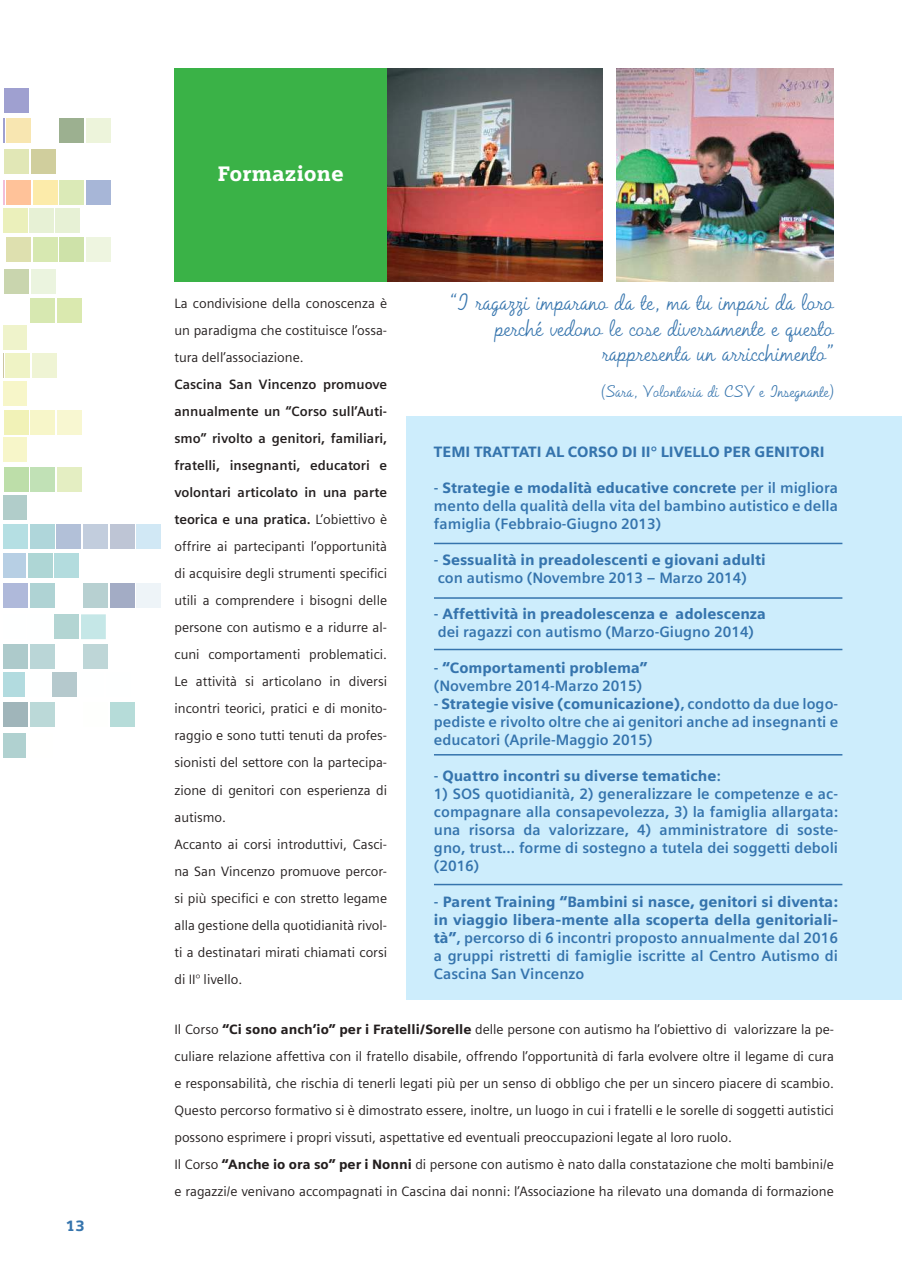
<style>
.page{position:relative;width:902px;height:1272px;background:#fff}
.page>*{position:absolute;margin:0;border:0;box-sizing:border-box;transform-origin:0 0}
.t1{font:21px/25.2px "Vandyke";color:#3574ad;text-align:right}
.t2{font:900 21px "Siemens Slab";color:#fff}
.t3{font:700 15px/18px "Siemens Sans";color:#3574ad;text-align:justify}
.t4{font:900 15px/18px "Siemens Sans";color:#3574ad}
.t5{font:15px "Vandyke";color:#3574ad}
.t6{font:900 15px "Siemens Slab";color:#3574ad}
.t7{font:13.5px/27px "Siemens Sans";color:#241f1f}
.s1{font-weight:700}
.s2{font-weight:900}
</style>
<div class="page">
<div style="left:3px;top:733px;width:23px;height:25px;background:#b0d1d0"></div>
<div style="left:3px;top:701px;width:25px;height:25px;background:#a0b5ba"></div>
<div style="left:30px;top:701px;width:25px;height:25px;background:#bbd9d8"></div>
<div style="left:110px;top:701px;width:24px;height:25px;background:#b6dcd9"></div>
<div style="left:3px;top:672px;width:21px;height:25px;background:#b2dbdf"></div>
<div style="left:53px;top:672px;width:24px;height:25px;background:#b5c9cd"></div>
<div style="left:3px;top:644px;width:25px;height:25px;background:#adcacb"></div>
<div style="left:30px;top:644px;width:25px;height:25px;background:#bad6d7"></div>
<div style="left:83px;top:644px;width:25px;height:25px;background:#bed6d7"></div>
<div style="left:54px;top:614px;width:25px;height:25px;background:#b3d5d3"></div>
<div style="left:81px;top:614px;width:25px;height:25px;background:#c5e7e7"></div>
<div style="left:3px;top:582px;width:25px;height:25px;background:#afb9da"></div>
<div style="left:30px;top:582px;width:25px;height:25px;background:#afd3d4"></div>
<div style="left:83px;top:582px;width:25px;height:25px;background:#b7d0d1"></div>
<div style="left:110px;top:582px;width:24px;height:25px;background:#a3acc5"></div>
<div style="left:136px;top:582px;width:25px;height:25px;background:#eef4f8"></div>
<div style="left:3px;top:553px;width:23px;height:25px;background:#b7cfe4"></div>
<div style="left:28px;top:553px;width:25px;height:25px;background:#aed6d5"></div>
<div style="left:54px;top:553px;width:25px;height:25px;background:#b3dcde"></div>
<div style="left:3px;top:524px;width:25px;height:24px;background:#b5dfe3"></div>
<div style="left:30px;top:524px;width:25px;height:24px;background:#afd6da"></div>
<div style="left:56px;top:524px;width:25px;height:24px;background:#b2c0d8"></div>
<div style="left:83px;top:524px;width:25px;height:24px;background:#c2cddd"></div>
<div style="left:110px;top:524px;width:24px;height:24px;background:#bec5d5"></div>
<div style="left:136px;top:524px;width:25px;height:24px;background:#d1e8f5"></div>
<div style="left:57px;top:298px;width:24px;height:25px;background:#dae9af"></div>
<div style="left:30px;top:298px;width:25px;height:25px;background:#d7e8b1"></div>
<div style="left:3px;top:325px;width:23px;height:25px;background:#eff3cb"></div>
<div style="left:32px;top:353px;width:25px;height:25px;background:#eff4d4"></div>
<div style="left:5px;top:353px;width:25px;height:25px;background:#eff3c5"></div>
<svg style="left:3px;top:353px;width:1px;height:25px"></svg>
<div style="left:3px;top:381px;width:23px;height:25px;background:#f7f6c9"></div>
<div style="left:57px;top:410px;width:24px;height:25px;background:#f8f7d1"></div>
<div style="left:30px;top:410px;width:25px;height:25px;background:#f7f6c9"></div>
<div style="left:4px;top:410px;width:24px;height:25px;background:#f1f2b7"></div>
<div style="left:3px;top:437px;width:23px;height:25px;background:#f7f6c9"></div>
<div style="left:57px;top:466px;width:24px;height:25px;background:#e4eec2"></div>
<div style="left:30px;top:466px;width:25px;height:25px;background:#c1e1b6"></div>
<div style="left:4px;top:466px;width:24px;height:25px;background:#bddea9"></div>
<div style="left:3px;top:494px;width:23px;height:25px;background:#b1cdca"></div>
<div style="left:4px;top:269px;width:25px;height:24px;background:#c9d5ae"></div>
<div style="left:31px;top:269px;width:25px;height:24px;background:#ebf4df"></div>
<div style="left:6px;top:237px;width:25px;height:25px;background:#dee0af"></div>
<div style="left:33px;top:237px;width:25px;height:25px;background:#d7e8b1"></div>
<div style="left:59px;top:237px;width:25px;height:25px;background:#cee2a9"></div>
<div style="left:86px;top:237px;width:25px;height:25px;background:#eef5e0"></div>
<div style="left:3px;top:208px;width:24px;height:24px;background:#ebf0bb"></div>
<div style="left:29px;top:208px;width:25px;height:24px;background:#e7f1d5"></div>
<div style="left:55px;top:208px;width:25px;height:24px;background:#e7f1d5"></div>
<hr style="left:3px;top:180px;width:2px;height:24px;background:#f2bed8">
<div style="left:6px;top:180px;width:25px;height:24px;background:#ffc299"></div>
<div style="left:33px;top:180px;width:25px;height:24px;background:#fcebaa"></div>
<div style="left:59px;top:180px;width:25px;height:24px;background:#dbeab7"></div>
<div style="left:86px;top:180px;width:25px;height:24px;background:#a7b6d7"></div>
<div style="left:4px;top:150px;width:25px;height:24px;background:#e1e7b6"></div>
<div style="left:31px;top:150px;width:25px;height:24px;background:#d0ce9d"></div>
<hr style="left:3px;top:118px;width:2px;height:25px;background:#9fa0d0">
<div style="left:6px;top:118px;width:25px;height:25px;background:#f8e6b1"></div>
<div style="left:59px;top:118px;width:25px;height:25px;background:#9cb090"></div>
<div style="left:86px;top:118px;width:25px;height:25px;background:#edf4db"></div>
<div style="left:4px;top:89px;width:25px;height:24px;background:#9fa0d0"></div>
<div style="left:406px;top:416px;width:495px;height:583px;background:#cdedfc"></div>
<div style="left:174px;top:68px;width:213px;height:213px;background:#3ab247"></div>
<img style="left:387px;top:68px;width:215px;height:213px">
<img style="left:617px;top:68px;width:216px;height:213px">
<hr style="left:434px;top:542px;width:408px;height:2px;background:#3574ad">
<hr style="left:434px;top:597px;width:408px;height:1px;background:#3574ad">
<hr style="left:434px;top:648px;width:408px;height:2px;background:#3574ad">
<hr style="left:434px;top:754px;width:408px;height:1px;background:#3574ad">
<hr style="left:434px;top:883px;width:408px;height:2px;background:#3574ad">
<p class="t6" style="left:66px;top:1217px;width:20px">13</p>
<h1 class="t2" style="left:218px;top:162px;width:128px">Formazione</h1>
<p class="t7" style="left:174px;top:290px;width:214px;text-align:justify">La condivisione della conoscenza è un paradigma che costituisce l’ossa&shy;tura dell’associazione.</p>
<p class="t7" style="left:174px;top:371px;width:214px"><span class="s1">Cascina San Vincenzo promuove annualmente un “Corso sull’Auti&shy;smo” rivolto a genitori, familiari, fratelli, insegnanti, educatori e volontari articolato in una parte teorica e una pratica.</span> L’obiettivo è offrire ai partecipanti l’opportunità di acquisire degli strumenti specifici utili a comprendere i bisogni delle persone con autismo e a ridurre al&shy;cuni comportamenti problematici.<br>Le attività si articolano in diversi incontri teorici, pratici e di monito&shy;raggio e sono tutti tenuti da profes&shy;sionisti del settore con la partecipa&shy;zione di genitori con esperienza di autismo.<br>Accanto ai corsi introduttivi, Casci&shy;na San Vincenzo promuove percor&shy;si più specifici e con stretto legame alla gestione della quotidianità rivol&shy;ti a destinatari mirati chiamati corsi di II° livello.</p>
<h1 class="t1" style="left:450px;top:289px;width:385px">“I ragazzi imparano da te, ma tu impari da loro perché vedono le cose diversamente e questo rappresenta un arricchimento”</h1>
<p class="t5" style="left:601px;top:380px;width:234px">(Sara, Volontaria di CSV e Insegnante)</p>
<p class="t4" style="left:434px;top:443px;width:392px">TEMI TRATTATI AL CORSO DI II° LIVELLO PER GENITORI</p>
<p class="t3" style="left:434px;top:479px;width:405px">- <span class="s2">Strategie e modalità educative concrete</span> per il migliora mento della qualità della vita del bambino autistico e della famiglia (Febbraio-Giugno 2013)</p>
<p class="t4" style="left:434px;top:551px;width:333px"><span class="s1">-</span> Sessualità in preadolescenti e giovani adulti <span class="s1">con autismo (Novembre 2013 – Marzo 2014)</span></p>
<p class="t3" style="left:434px;top:605px;width:333px">- <span class="s2">Affettività in preadolescenza e adolescenza </span>dei ragazzi con autismo (Marzo-Giugno 2014)</p>
<p class="t3" style="left:434px;top:659px;width:215px">- <span class="s2">“Comportamenti problema” </span>(Novembre 2014-Marzo 2015)</p>
<p class="t3" style="left:434px;top:695px;width:405px">- <span class="s2">Strategie visive (comunicazione)</span>, condotto da due logo&shy;pediste e rivolto oltre che ai genitori anche ad insegnanti e educatori (Aprile-Maggio 2015)</p>
<p class="t4" style="left:434px;top:767px;width:288px"><span class="s1">-</span> Quattro incontri su diverse tematiche<span class="s1">:</span></p>
<p class="t3" style="left:434px;top:785px;width:405px">1) SOS quotidianità, 2) generalizzare le competenze e ac&shy;compagnare alla consapevolezza, 3) la famiglia allargata: una risorsa da valorizzare, 4) amministratore di soste&shy;gno, trust... forme di sostegno a tutela dei soggetti deboli (2016)</p>
<p class="t3" style="left:434px;top:893px;width:405px">- <span class="s2">Parent Training “Bambini si nasce, genitori si diventa: in viaggio libera-mente alla scoperta della genitoriali&shy;tà”</span>, percorso di 6 incontri proposto annualmente dal 2016 a gruppi ristretti di famiglie iscritte al Centro Autismo di Cascina San Vincenzo</p>
<p class="t7" style="left:174px;top:1016px;width:661px">Il Corso <span class="s2">“Ci sono anch’io” per i Fratelli/Sorelle</span> delle persone con autismo ha l’obiettivo di valorizzare la pe&shy;culiare relazione affettiva con il fratello disabile, offrendo l’opportunità di farla evolvere oltre il legame di cura e responsabilità, che rischia di tenerli legati più per un senso di obbligo che per un sincero piacere di scambio.<br>Questo percorso formativo si è dimostrato essere, inoltre, un luogo in cui i fratelli e le sorelle di soggetti autistici possono esprimere i propri vissuti, aspettative ed eventuali preoccupazioni legate al loro ruolo.<br>Il Corso <span class="s2">“Anche io ora so” per i Nonni</span> di persone con autismo è nato dalla constatazione che molti bambini/e e ragazzi/e venivano accompagnati in Cascina dai nonni: l’Associazione ha rilevato una domanda di formazione</p>
</div>
